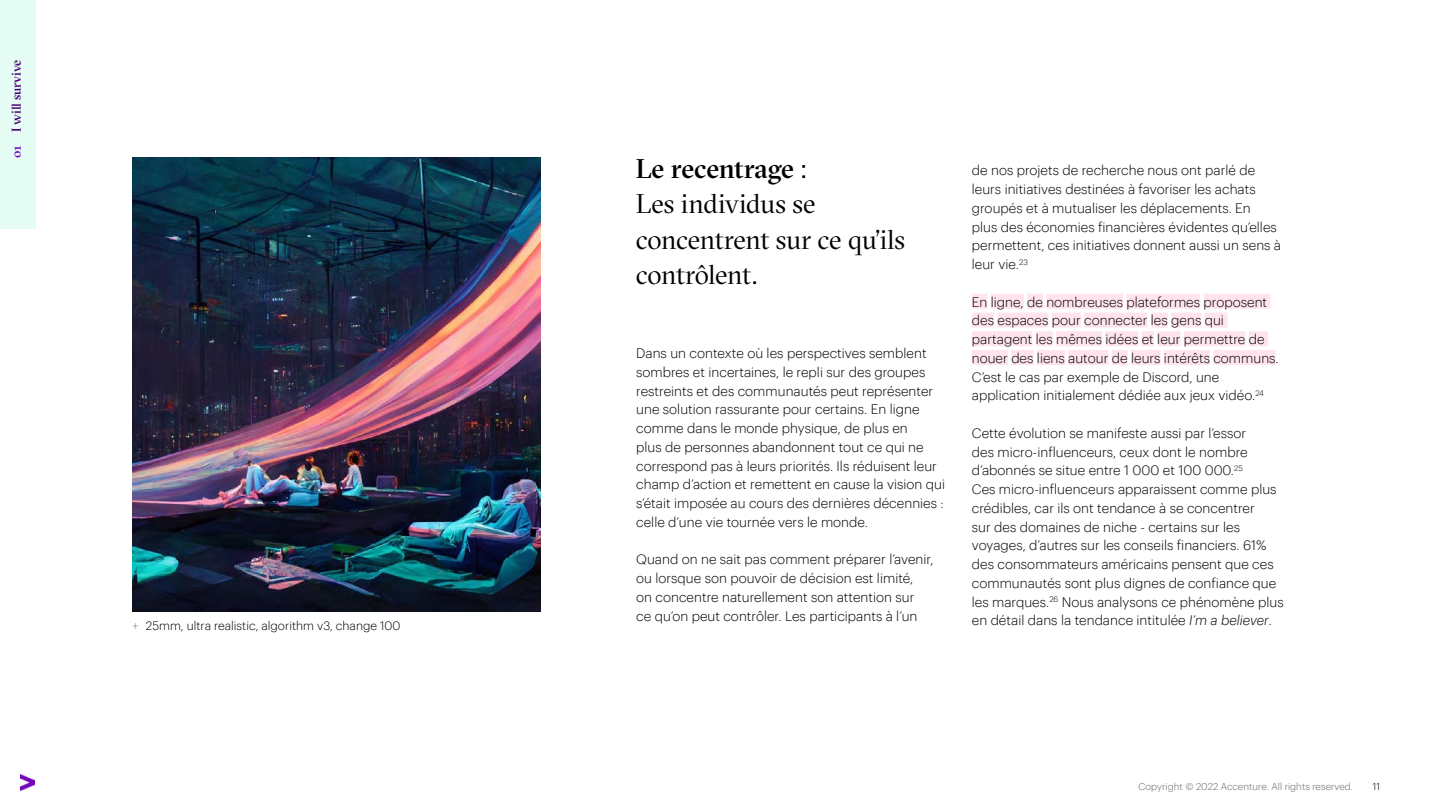
<style>
.page{position:relative;width:1440px;height:810px;background:#fff}
.page>*{position:absolute;margin:0;border:0;box-sizing:border-box;transform-origin:0 0}
.t1{font:27px/35.2px "GT Sectra Fine";letter-spacing:-.01em;color:#000}
.t2{font:300 13.5px/18.8px "Graphik";color:#000}
.t3{font:500 12.75px "GT Sectra Fine";letter-spacing:-.005em;color:#460073}
.t4{font:300 12px "Graphik";color:#000}
.t5{font:300 9.75px "Graphik";color:#666}
.t6{font:300 9.75px "Graphik";color:#000}
.s1{color:#7500c0}
.s2{color:#808080}
.s3{font-weight:500}
.s4{font-style:italic}
</style>
<div class="page">
<div style="left:0;top:0;width:35px;height:229px;background:#e6fdf6"></div>
<img style="left:20px;top:775px;width:15px;height:15px">
<img style="left:133px;top:158px;width:408px;height:454px">
<div style="left:972px;top:294px;width:15px;height:15px;background:#ffe4f0"></div>
<div style="left:991px;top:294px;width:33px;height:15px;background:#ffe4f0"></div>
<div style="left:1027px;top:294px;width:16px;height:15px;background:#ffe4f0"></div>
<div style="left:1046px;top:294px;width:77px;height:15px;background:#ffe4f0"></div>
<div style="left:1126px;top:294px;width:74px;height:15px;background:#ffe4f0"></div>
<div style="left:1204px;top:294px;width:67px;height:15px;background:#ffe4f0"></div>
<div style="left:972px;top:313px;width:22px;height:15px;background:#ffe4f0"></div>
<div style="left:997px;top:313px;width:51px;height:15px;background:#ffe4f0"></div>
<div style="left:1052px;top:313px;width:29px;height:15px;background:#ffe4f0"></div>
<div style="left:1084px;top:313px;width:64px;height:15px;background:#ffe4f0"></div>
<div style="left:1151px;top:313px;width:17px;height:15px;background:#ffe4f0"></div>
<div style="left:1171px;top:313px;width:30px;height:15px;background:#ffe4f0"></div>
<div style="left:1205px;top:313px;width:22px;height:15px;background:#ffe4f0"></div>
<div style="left:972px;top:331px;width:60px;height:15px;background:#ffe4f0"></div>
<div style="left:1036px;top:331px;width:17px;height:15px;background:#ffe4f0"></div>
<div style="left:1056px;top:331px;width:46px;height:15px;background:#ffe4f0"></div>
<div style="left:1106px;top:331px;width:32px;height:15px;background:#ffe4f0"></div>
<div style="left:1142px;top:331px;width:12px;height:15px;background:#ffe4f0"></div>
<div style="left:1157px;top:331px;width:24px;height:15px;background:#ffe4f0"></div>
<div style="left:1184px;top:331px;width:61px;height:15px;background:#ffe4f0"></div>
<div style="left:1249px;top:331px;width:19px;height:15px;background:#ffe4f0"></div>
<div style="left:972px;top:350px;width:36px;height:15px;background:#ffe4f0"></div>
<div style="left:1011px;top:350px;width:23px;height:15px;background:#ffe4f0"></div>
<div style="left:1037px;top:350px;width:28px;height:15px;background:#ffe4f0"></div>
<div style="left:1068px;top:350px;width:41px;height:15px;background:#ffe4f0"></div>
<div style="left:1112px;top:350px;width:16px;height:15px;background:#ffe4f0"></div>
<div style="left:1131px;top:350px;width:30px;height:15px;background:#ffe4f0"></div>
<div style="left:1164px;top:350px;width:46px;height:15px;background:#ffe4f0"></div>
<div style="left:1213px;top:350px;width:63px;height:15px;background:#ffe4f0"></div>
<p class="t3" style="left:9px;top:158px;width:99px;rotate:-90deg"><span class="s1">01</span> I will survive</p>
<p class="t4" style="left:133px;top:617px;width:269px"><span class="s2">+</span> 25mm, ultra realistic, algorithm v3, change 100</p>
<h1 class="t1" style="left:636px;top:151px;width:271px"><span class="s3">Le recentrage</span> :<br>Les individus se concentrent sur ce qu’ils contrôlent.</h1>
<p class="t2" style="left:636px;top:343px;width:310px">Dans un contexte où les perspectives semblent sombres et incertaines, le repli sur des groupes restreints et des communautés peut représenter une solution rassurante pour certains. En ligne comme dans le monde physique, de plus en<br>plus de personnes abandonnent tout ce qui ne correspond pas à leurs priorités. Ils réduisent leur champ d’action et remettent en cause la vision qui s’était imposée au cours des dernières décennies : celle d’une vie tournée vers le monde.</p>
<p class="t2" style="left:636px;top:549px;width:299px">Quand on ne sait pas comment préparer l’avenir, ou lorsque son pouvoir de décision est limité,<br>on concentre naturellement son attention sur<br>ce qu’on peut contrôler. Les participants à l’un</p>
<p class="t2" style="left:972px;top:160px;width:311px">de nos projets de recherche nous ont parlé de leurs initiatives destinées à favoriser les achats groupés et à mutualiser les déplacements. En<br>plus des économies financières évidentes qu’elles permettent, ces initiatives donnent aussi un sens à leur vie.<sup>23</sup></p>
<p class="t2" style="left:972px;top:291px;width:308px">En ligne, de nombreuses plateformes proposent des espaces pour connecter les gens qui partagent les mêmes idées et leur permettre de nouer des liens autour de leurs intérêts communs.<br>C’est le cas par exemple de Discord, une application initialement dédiée aux jeux vidéo.<sup>24</sup></p>
<p class="t2" style="left:972px;top:422px;width:313px">Cette évolution se manifeste aussi par l’essor<br>des micro-influenceurs, ceux dont le nombre d’abonnés se situe entre 1 000 et 100 000.<sup>25<br></sup>Ces micro-influenceurs apparaissent comme plus crédibles, car ils ont tendance à se concentrer<br>sur des domaines de niche - certains sur les voyages, d’autres sur les conseils financiers. 61% des consommateurs américains pensent que ces communautés sont plus dignes de confiance que les marques.<sup>26</sup> Nous analysons ce phénomène plus en détail dans la tendance intitulée <span class="s4">I’m a believer</span>.</p>
<p class="t5" style="left:1138px;top:780px;width:216px">Copyright © 2022 Accenture. All rights reserved.</p>
<p class="t6" style="left:1373px;top:780px;width:9px">11</p>
</div>
